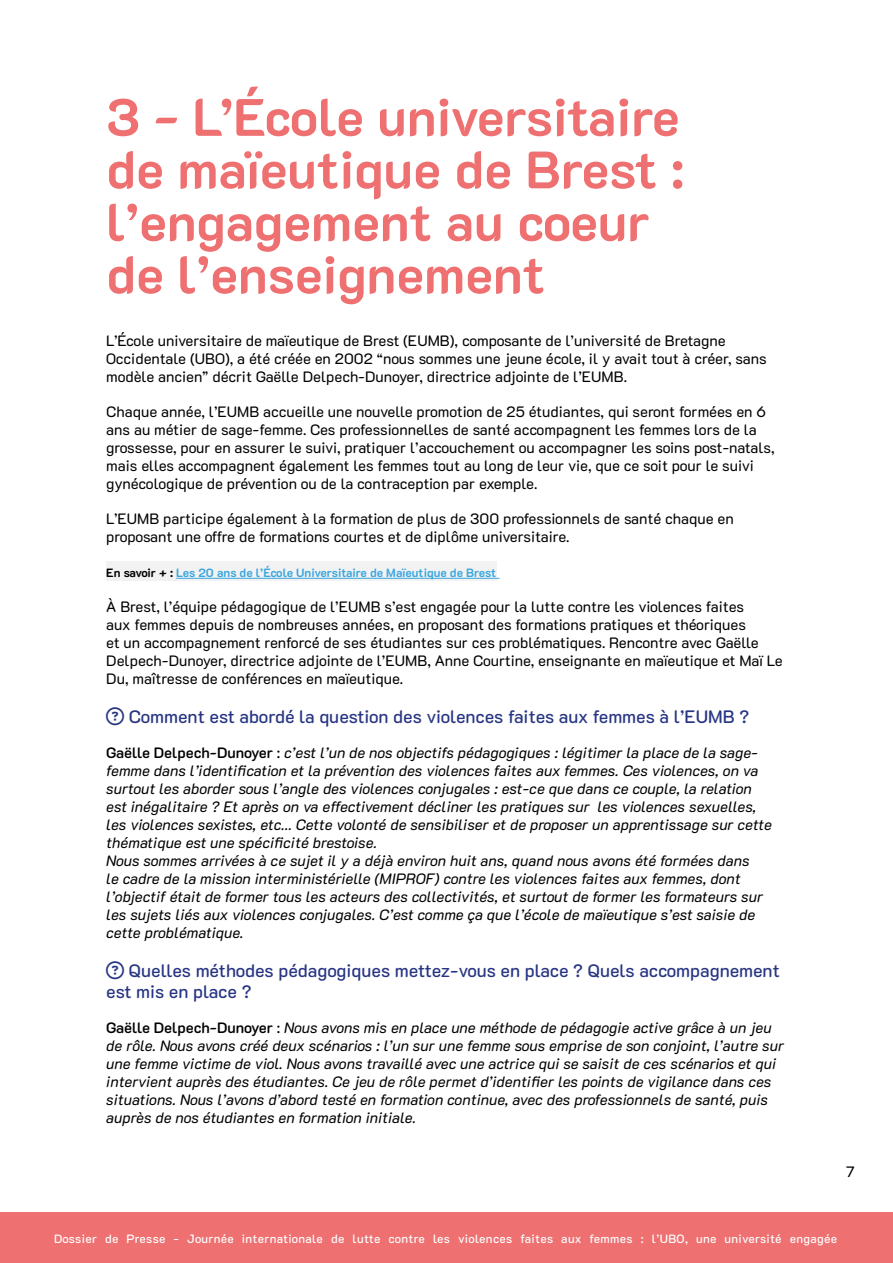
<style>
.page{position:relative;width:893px;height:1263px;background:#fff}
.page>*{position:absolute;margin:0;border:0;box-sizing:border-box;transform-origin:0 0}
.t1{font:700 52.5px/52.5px "K2 D";color:#ee7071}
.t2{font:500 18px/21.6px "K2 D";color:#283583}
.t3{font:italic 15px/18px "K2 D";color:#000}
.t4{font:15px/18px "K2 D";color:#000}
.t5{font:500 12px "K2 D";letter-spacing:.03em;color:#fff}
.t6{font:700 12px "K2 D";color:#3aa7df}
.s1{color:#000}
.s2{font-weight:600;font-style:normal}
.s3{font-style:normal}
</style>
<div class="page">
<div style="left:0;top:1213px;width:893px;height:50px;background:#ee7071"></div>
<div style="left:106px;top:562px;width:390px;height:19px;background:#f2f2f2"></div>
<hr style="left:176px;top:578px;width:323px;height:1px;background:#3aa7df">
<h1 class="t1" style="left:106px;top:91px;width:580px">3 - L’École universitaire de maïeutique de Brest : l’engagement au coeur de l’enseignement</h1>
<p class="t4" style="left:106px;top:332px;width:662px">L’École universitaire de maïeutique de Brest (EUMB), composante de l’université de Bretagne<br>Occidentale (UBO), a été créée en 2002 “nous sommes une jeune école, il y avait tout à créer, sans modèle ancien” décrit Gaëlle Delpech-Dunoyer, directrice adjointe de l’EUMB.</p>
<p class="t4" style="left:106px;top:403px;width:670px">Chaque année, l’EUMB accueille une nouvelle promotion de 25 étudiantes, qui seront formées en 6 ans au métier de sage-femme. Ces professionnelles de santé accompagnent les femmes lors de la grossesse, pour en assurer le suivi, pratiquer l’accouchement ou accompagner les soins post-natals, mais elles accompagnent également les femmes tout au long de leur vie, que ce soit pour le suivi gynécologique de prévention ou de la contraception par exemple.</p>
<p class="t4" style="left:106px;top:510px;width:629px">L’EUMB participe également à la formation de plus de 300 professionnels de santé chaque en proposant une offre de formations courtes et de diplôme universitaire.</p>
<p class="t6" style="left:106px;top:566px;width:392px"><span class="s1">En savoir + :</span> Les 20 ans de l’École Universitaire de Maïeutique de Brest</p>
<p class="t4" style="left:106px;top:598px;width:678px">À Brest, l’équipe pédagogique de l’EUMB s’est engagée pour la lutte contre les violences faites<br>aux femmes depuis de nombreuses années, en proposant des formations pratiques et théoriques<br>et un accompagnement renforcé de ses étudiantes sur ces problématiques. Rencontre avec Gaëlle Delpech-Dunoyer, directrice adjointe de l’EUMB, Anne Courtine, enseignante en maïeutique et Maï Le Du, maîtresse de conférences en maïeutique.</p>
<p class="t2" style="left:129px;top:706px;width:622px">Comment est abordé la question des violences faites aux femmes à l’EUMB ?</p>
<p class="t3" style="left:106px;top:744px;width:667px"><span class="s2">Gaëlle Delpech-Dunoyer</span> <span class="s3">:</span> c’est l’un de nos objectifs pédagogiques : légitimer la place de la sage&shy;femme dans l’identification et la prévention des violences faites aux femmes. Ces violences, on va surtout les aborder sous l’angle des violences conjugales : est-ce que dans ce couple, la relation est inégalitaire ? Et après on va effectivement décliner les pratiques sur les violences sexuelles, les violences sexistes, etc… Cette volonté de sensibiliser et de proposer un apprentissage sur cette thématique est une spécificité brestoise.<br>Nous sommes arrivées à ce sujet il y a déjà environ huit ans, quand nous avons été formées dans<br>le cadre de la mission interministérielle (MIPROF) contre les violences faites aux femmes, dont l’objectif était de former tous les acteurs des collectivités, et surtout de former les formateurs sur les sujets liés aux violences conjugales. C’est comme ça que l’école de maïeutique s’est saisie de cette problématique.</p>
<p class="t2" style="left:106px;top:960px;width:675px;text-indent:23px">Quelles méthodes pédagogiques mettez-vous en place ? Quels accompagnement est mis en place ?</p>
<p class="t3" style="left:106px;top:1019px;width:679px"><span class="s2">Gaëlle Delpech-Dunoyer</span> <span class="s3">:</span> Nous avons mis en place une méthode de pédagogie active grâce à un jeu de rôle. Nous avons créé deux scénarios : l’un sur une femme sous emprise de son conjoint, l’autre sur une femme victime de viol. Nous avons travaillé avec une actrice qui se saisit de ces scénarios et qui intervient auprès des étudiantes. Ce jeu de rôle permet d’identifier les points de vigilance dans ces situations. Nous l’avons d’abord testé en formation continue, avec des professionnels de santé, puis auprès de nos étudiantes en formation initiale.</p>
<p class="t4" style="left:846px;top:1162px;width:11px">7</p>
<p class="t5" style="left:54px;top:1231px;width:785px">Dossier de Presse - Journée internationale de lutte contre les violences faites aux femmes : l’UBO, une université engagée</p>
</div>
